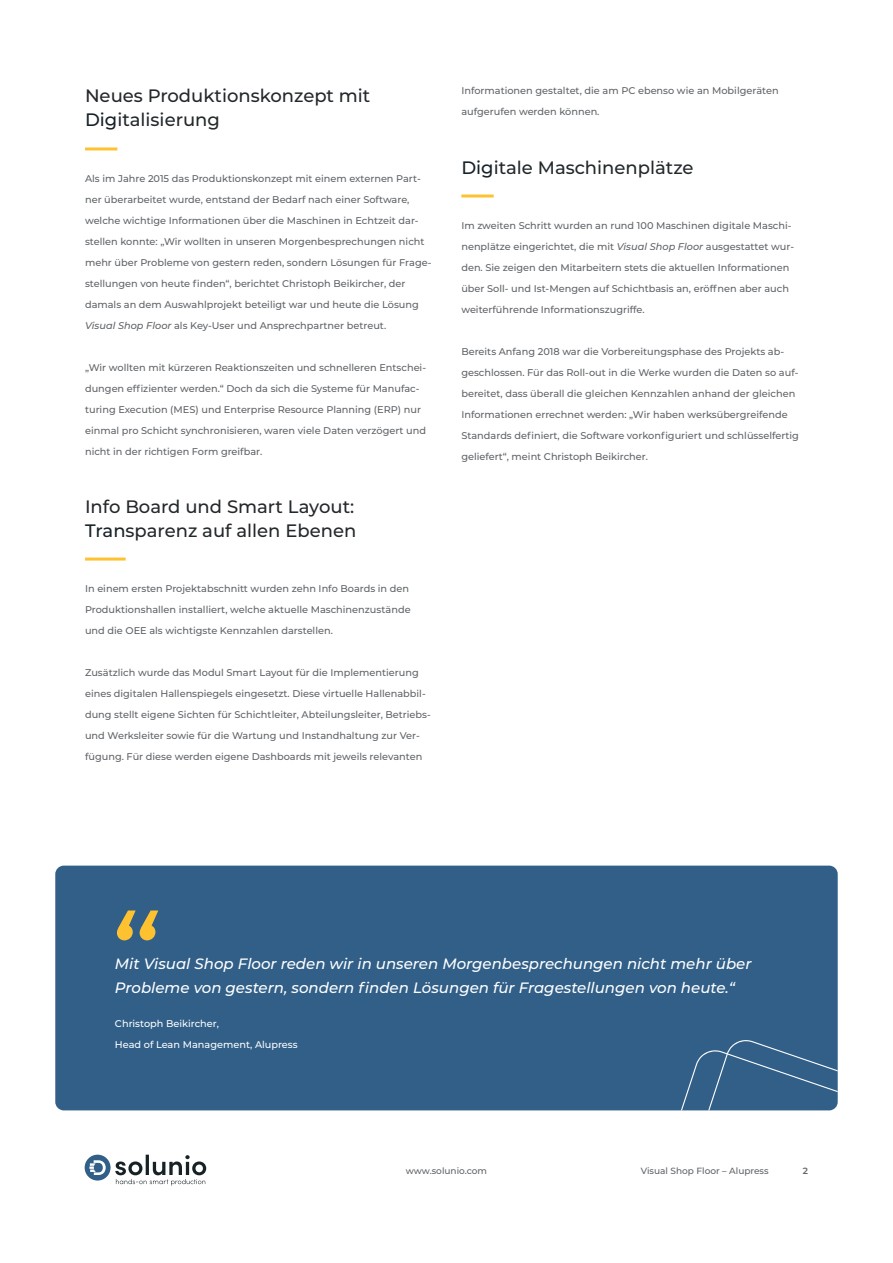
<style>
.page{position:relative;width:893px;height:1263px;background:#fff}
.page>*{position:absolute;margin:0;border:0;box-sizing:border-box;transform-origin:0 0}
.t1{font:italic 500 120px "Montserrat";color:#fec231}
.t2{font:500 18px/24px "Montserrat";color:#23282b}
.t3{font:italic 500 15px/24px "Montserrat";color:#fff}
.t4{font:500 9.75px/21px "Montserrat";color:#5f6368}
.t5{font:500 9.75px/21px "Montserrat";color:#fff}
.t6{font:500 9px "Montserrat";color:#5f6368}
.t7{font:600 9px "Montserrat";color:#5f6368}
.s1{color:#162127}
.s2{font-style:italic}
</style>
<div class="page">
<div style="left:55px;top:866px;width:783px;height:244px;background:#315f88;border-radius:9px"></div>
<svg style="left:681px;top:1038px;width:157px;height:72px"></svg>
<hr style="left:85px;top:147px;width:32px;height:3px;background:#fec231">
<hr style="left:85px;top:557px;width:41px;height:3px;background:#fec231">
<hr style="left:461px;top:194px;width:33px;height:3px;background:#fec231">
<svg style="left:85px;top:1155px;width:121px;height:31px"></svg>
<h2 class="t2" style="left:85px;top:83px;width:287px">Neues Produktionskonzept mit<br><span class="s1">Dig</span>italisierung</h2>
<p class="t4" style="left:85px;top:167px;width:348px">Als im Jahre 2015 das Produktionskonzept mit einem externen Part&shy;ner überarbeitet wurde, entstand der Bedarf nach einer Software, welche wichtige Informationen über die Maschinen in Echtzeit dar&shy;stellen konnte: „Wir wollten in unseren Morgenbesprechungen nicht mehr über Probleme von gestern reden, sondern Lösungen für Frage&shy;stellungen von heute finden“, berichtet Christoph Beikircher, der damals an dem Auswahlprojekt beteiligt war und heute die Lösung <span class="s2">Visual Shop Floor</span> als Key-User und Ansprechpartner betreut.</p>
<p class="t4" style="left:85px;top:356px;width:343px">„Wir wollten mit kürzeren Reaktionszeiten und schnelleren Entschei&shy;dungen effizienter werden.“ Doch da sich die Systeme für Manufac&shy;turing Execution (MES) und Enterprise Resource Planning (ERP) nur einmal pro Schicht synchronisieren, waren viele Daten verzögert und nicht in der richtigen Form greifbar.</p>
<h2 class="t2" style="left:85px;top:493px;width:273px">Info Board und Smart Layout:<br><span class="s1">Tran</span>sparenz auf allen Ebenen</h2>
<p class="t4" style="left:85px;top:577px;width:327px">In einem ersten Projektabschnitt wurden zehn Info Boards in den<br>Produktionshallen installiert, welche aktuelle Maschinenzustände und die OEE als wichtigste Kennzahlen darstellen.</p>
<p class="t4" style="left:85px;top:661px;width:347px">Zusätzlich wurde das Modul Smart Layout für die Implementierung eines digitalen Hallenspiegels eingesetzt. Diese virtuelle Hallenabbil&shy;dung stellt eigene Sichten für Schichtleiter, Abteilungsleiter, Betriebs&shy;und Werksleiter sowie für die Wartung und Instandhaltung zur Ver&shy;fügung. Für diese werden eigene Dashboards mit jeweils relevanten</p>
<p class="t4" style="left:461px;top:80px;width:319px">Informationen gestaltet, die am PC ebenso wie an Mobilgeräten aufgerufen werden können.</p>
<h2 class="t2" style="left:461px;top:154px;width:234px"><span class="s1">Dig</span>itale Maschinenplätze</h2>
<p class="t4" style="left:461px;top:214px;width:334px">Im zweiten Schritt wurden an rund 100 Maschinen digitale Maschi&shy;nenplätze eingerichtet, die mit <span class="s2">Visual Shop Floor</span> ausgestattet wur&shy;den. Sie zeigen den Mitarbeitern stets die aktuellen Informationen über Soll- und Ist-Mengen auf Schichtbasis an, eröffnen aber auch weiterführende Informationszugriffe.</p>
<p class="t4" style="left:461px;top:340px;width:339px">Bereits Anfang 2018 war die Vorbereitungsphase des Projekts ab&shy;geschlossen. Für das Roll-out in die Werke wurden die Daten so auf&shy;bereitet, dass überall die gleichen Kennzahlen anhand der gleichen Informationen errechnet werden: „Wir haben werksübergreifende Standards definiert, die Software vorkonfiguriert und schlüsselfertig geliefert“, meint Christoph Beikircher.</p>
<h1 class="t1" style="left:156px;top:1051px;width:51px;rotate:-180deg">„</h1>
<h3 class="t3" style="left:115px;top:951px;width:638px">Mit Visual Shop Floor reden wir in unseren Morgenbesprechungen nicht mehr über<br>Probleme von gestern, sondern finden Lösungen für Fragestellungen von heute.“</h3>
<p class="t5" style="left:115px;top:1012px;width:184px">Christoph Beikircher,<br>Head of Lean Management, Alupress</p>
<p class="t6" style="left:406px;top:1164px;width:83px">www.solunio.com</p>
<p class="t6" style="left:641px;top:1164px;width:129px">Visual Shop Floor – Alupress</p>
<p class="t7" style="left:803px;top:1164px;width:7px">2</p>
</div>
